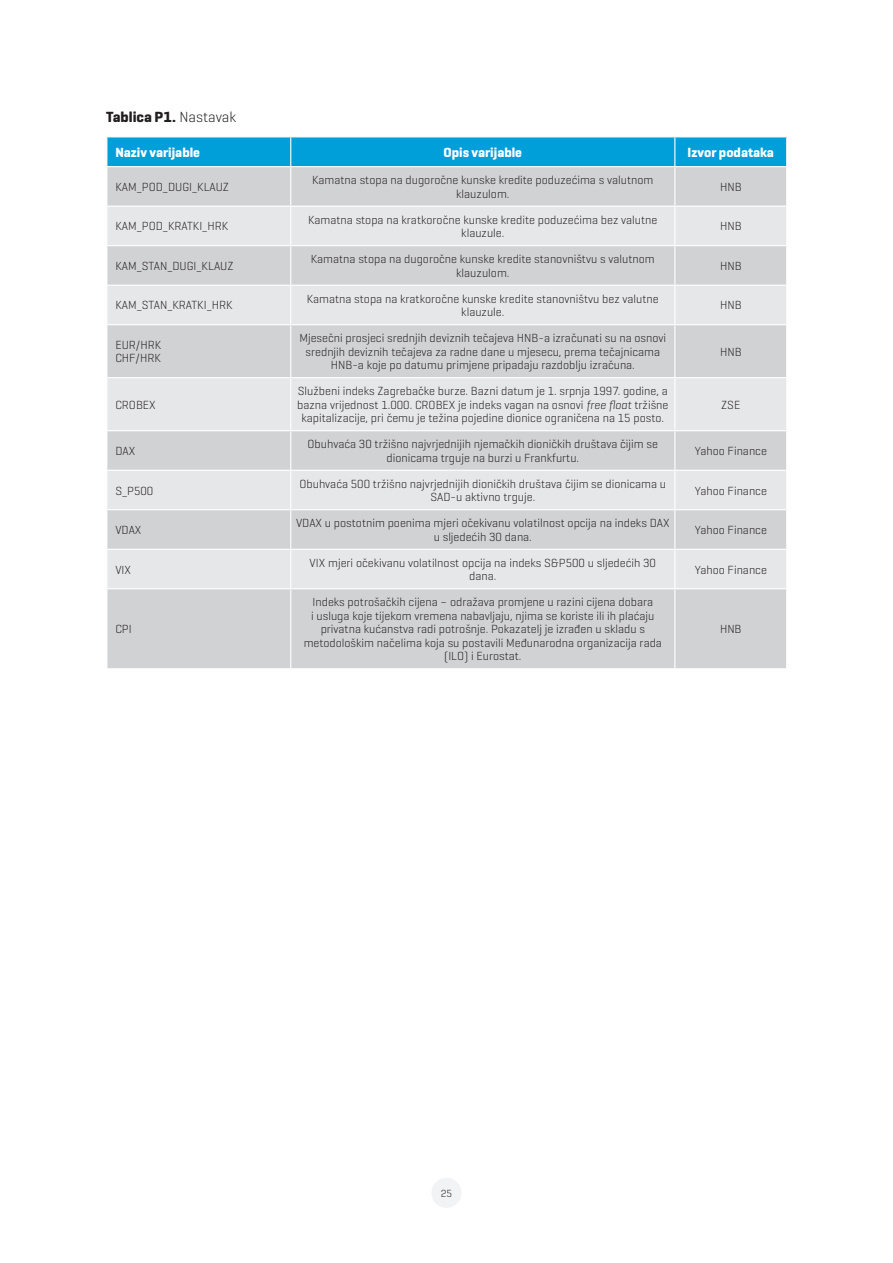
<style>
.page{position:relative;width:893px;height:1263px;background:#fff}
.page>*{position:absolute;margin:0;border:0;box-sizing:border-box;transform-origin:0 0}
.t1{font:700 15px "Geogrotesque";color:#231f20}
.t2{font:700 13.5px "Geogrotesque";color:#fff}
.t3{font:300 12px/13.5px "Geogrotesque";color:#231f20;text-align:center}
.t4{font:300 10.5px "Geogrotesque";color:#231f20}
.s1{font-weight:300}
.s2{font-style:italic}
</style>
<div class="page">
<div style="left:431px;top:1178px;width:31px;height:30px;background:#f2f3f4;border-radius:50%"></div>
<div style="left:107px;top:167px;width:679px;height:501px;background:#d1d2d4"></div>
<svg style="left:107px;top:207px;width:679px;height:381px;background:#dcdddf"></svg>
<div style="left:106px;top:137px;width:681px;height:29px;background:#009fda"></div>
<hr style="left:290px;top:167px;width:1px;height:39px;background:#fff">
<hr style="left:674px;top:167px;width:1px;height:39px;background:#fff">
<hr style="left:106px;top:206px;width:185px;height:1px;background:#fff">
<hr style="left:291px;top:206px;width:384px;height:1px;background:#fff">
<hr style="left:290px;top:207px;width:1px;height:38px;background:#fff">
<hr style="left:675px;top:206px;width:112px;height:1px;background:#fff">
<hr style="left:674px;top:207px;width:1px;height:38px;background:#fff">
<hr style="left:106px;top:245px;width:185px;height:1px;background:#fff">
<hr style="left:291px;top:245px;width:384px;height:1px;background:#fff">
<hr style="left:290px;top:246px;width:1px;height:39px;background:#fff">
<hr style="left:675px;top:245px;width:112px;height:1px;background:#fff">
<hr style="left:674px;top:246px;width:1px;height:39px;background:#fff">
<hr style="left:106px;top:285px;width:185px;height:1px;background:#fff">
<hr style="left:291px;top:285px;width:384px;height:1px;background:#fff">
<hr style="left:290px;top:286px;width:1px;height:38px;background:#fff">
<hr style="left:675px;top:285px;width:112px;height:1px;background:#fff">
<hr style="left:674px;top:286px;width:1px;height:38px;background:#fff">
<hr style="left:106px;top:324px;width:185px;height:1px;background:#fff">
<hr style="left:291px;top:324px;width:384px;height:1px;background:#fff">
<hr style="left:290px;top:325px;width:1px;height:52px;background:#fff">
<hr style="left:675px;top:324px;width:112px;height:1px;background:#fff">
<hr style="left:674px;top:325px;width:1px;height:52px;background:#fff">
<hr style="left:106px;top:377px;width:185px;height:1px;background:#fff">
<hr style="left:291px;top:377px;width:384px;height:1px;background:#fff">
<hr style="left:290px;top:378px;width:1px;height:52px;background:#fff">
<hr style="left:675px;top:377px;width:112px;height:1px;background:#fff">
<hr style="left:674px;top:378px;width:1px;height:52px;background:#fff">
<hr style="left:106px;top:430px;width:185px;height:1px;background:#fff">
<hr style="left:291px;top:430px;width:384px;height:1px;background:#fff">
<hr style="left:290px;top:431px;width:1px;height:39px;background:#fff">
<hr style="left:675px;top:430px;width:112px;height:1px;background:#fff">
<hr style="left:674px;top:431px;width:1px;height:39px;background:#fff">
<hr style="left:106px;top:470px;width:185px;height:1px;background:#fff">
<hr style="left:291px;top:470px;width:384px;height:1px;background:#fff">
<hr style="left:290px;top:471px;width:1px;height:38px;background:#fff">
<hr style="left:675px;top:470px;width:112px;height:1px;background:#fff">
<hr style="left:674px;top:471px;width:1px;height:38px;background:#fff">
<hr style="left:106px;top:509px;width:185px;height:1px;background:#fff">
<hr style="left:291px;top:509px;width:384px;height:1px;background:#fff">
<hr style="left:290px;top:510px;width:1px;height:39px;background:#fff">
<hr style="left:675px;top:509px;width:112px;height:1px;background:#fff">
<hr style="left:674px;top:510px;width:1px;height:39px;background:#fff">
<hr style="left:106px;top:549px;width:185px;height:1px;background:#fff">
<hr style="left:291px;top:549px;width:384px;height:1px;background:#fff">
<hr style="left:290px;top:550px;width:1px;height:38px;background:#fff">
<hr style="left:675px;top:549px;width:112px;height:1px;background:#fff">
<hr style="left:674px;top:550px;width:1px;height:38px;background:#fff">
<hr style="left:106px;top:588px;width:185px;height:1px;background:#fff">
<hr style="left:291px;top:588px;width:384px;height:1px;background:#fff">
<hr style="left:290px;top:589px;width:1px;height:79px;background:#fff">
<hr style="left:675px;top:588px;width:112px;height:1px;background:#fff">
<hr style="left:674px;top:589px;width:1px;height:79px;background:#fff">
<p class="t1" style="left:106px;top:107px;width:131px">Tablica P1. <span class="s1">Nastavak</span></p>
<p class="t2" style="left:115px;top:144px;width:86px">Naziv varijable</p>
<p class="t2" style="left:444px;top:144px;width:80px">Opis varijable</p>
<p class="t2" style="left:688px;top:144px;width:88px">Izvor podataka</p>
<p class="t3" style="left:115px;top:180px;width:115px">KAM_POD_DUGI_KLAUZ</p>
<p class="t3" style="left:312px;top:173px;width:343px">Kamatna stopa na dugoročne kunske kredite poduzećima s valutnom klauzulom.</p>
<p class="t3" style="left:720px;top:180px;width:23px">HNB</p>
<p class="t3" style="left:115px;top:219px;width:114px">KAM_POD_KRATKI_HRK</p>
<p class="t3" style="left:308px;top:212px;width:351px">Kamatna stopa na kratkoročne kunske kredite poduzećima bez valutne klauzule.</p>
<p class="t3" style="left:720px;top:219px;width:23px">HNB</p>
<p class="t3" style="left:115px;top:259px;width:119px">KAM_STAN_DUGI_KLAUZ</p>
<p class="t3" style="left:311px;top:252px;width:345px">Kamatna stopa na dugoročne kunske kredite stanovništvu s valutnom klauzulom.</p>
<p class="t3" style="left:720px;top:259px;width:23px">HNB</p>
<p class="t3" style="left:115px;top:298px;width:119px">KAM_STAN_KRATKI_HRK</p>
<p class="t3" style="left:307px;top:291px;width:353px">Kamatna stopa na kratkoročne kunske kredite stanovništvu bez valutne klauzule.</p>
<p class="t3" style="left:720px;top:298px;width:23px">HNB</p>
<p class="t3" style="left:115px;top:338px;width:47px;text-align:left">EUR/HRK<br>CHF/HRK</p>
<p class="t3" style="left:299px;top:331px;width:368px">Mjesečni prosjeci srednjih deviznih tečajeva HNB-a izračunati su na osnovi srednjih deviznih tečajeva za radne dane u mjesecu, prema tečajnicama<br>HNB-a koje po datumu primjene pripadaju razdoblju izračuna.</p>
<p class="t3" style="left:720px;top:344px;width:23px">HNB</p>
<p class="t3" style="left:115px;top:397px;width:42px">CROBEX</p>
<p class="t3" style="left:297px;top:384px;width:373px">Službeni indeks Zagrebačke burze. Bazni datum je 1. srpnja 1997. godine, a bazna vrijednost 1.000. CROBEX je indeks vagan na osnovi <span class="s2">free float</span> tržišne kapitalizacije, pri čemu je težina pojedine dionice ograničena na 15 posto.</p>
<p class="t3" style="left:721px;top:397px;width:21px">ZSE</p>
<p class="t3" style="left:115px;top:444px;width:21px">DAX</p>
<p class="t3" style="left:308px;top:437px;width:352px">Obuhvaća 30 tržišno najvrjednijih njemačkih dioničkih društava čijim se dionicama trguje na burzi u Frankfurtu.</p>
<p class="t3" style="left:695px;top:444px;width:74px">Yahoo Finance</p>
<p class="t3" style="left:115px;top:483px;width:39px">S_P500</p>
<p class="t3" style="left:299px;top:477px;width:368px">Obuhvaća 500 tržišno najvrjednijih dioničkih društava čijim se dionicama u<br>SAD-u aktivno trguje.</p>
<p class="t3" style="left:695px;top:483px;width:74px">Yahoo Finance</p>
<p class="t3" style="left:115px;top:523px;width:28px">VDAX</p>
<p class="t3" style="left:296px;top:516px;width:375px">VDAX u postotnim poenima mjeri očekivanu volatilnost opcija na indeks DAX u sljedećih 30 dana.</p>
<p class="t3" style="left:695px;top:523px;width:74px">Yahoo Finance</p>
<p class="t3" style="left:115px;top:562px;width:17px">VIX</p>
<p class="t3" style="left:310px;top:556px;width:348px">VIX mjeri očekivanu volatilnost opcija na indeks S&amp;P500 u sljedećih 30 dana.</p>
<p class="t3" style="left:695px;top:562px;width:74px">Yahoo Finance</p>
<p class="t3" style="left:115px;top:622px;width:18px">CPI</p>
<p class="t3" style="left:304px;top:595px;width:360px">Indeks potrošačkih cijena – odražava promjene u razini cijena dobara<br>i usluga koje tijekom vremena nabavljaju, njima se koriste ili ih plaćaju privatna kućanstva radi potrošnje. Pokazatelj je izrađen u skladu s metodološkim načelima koja su postavili Međunarodna organizacija rada (ILO) i Eurostat.</p>
<p class="t3" style="left:720px;top:622px;width:23px">HNB</p>
<p class="t4" style="left:441px;top:1187px;width:13px">25</p>
</div>
